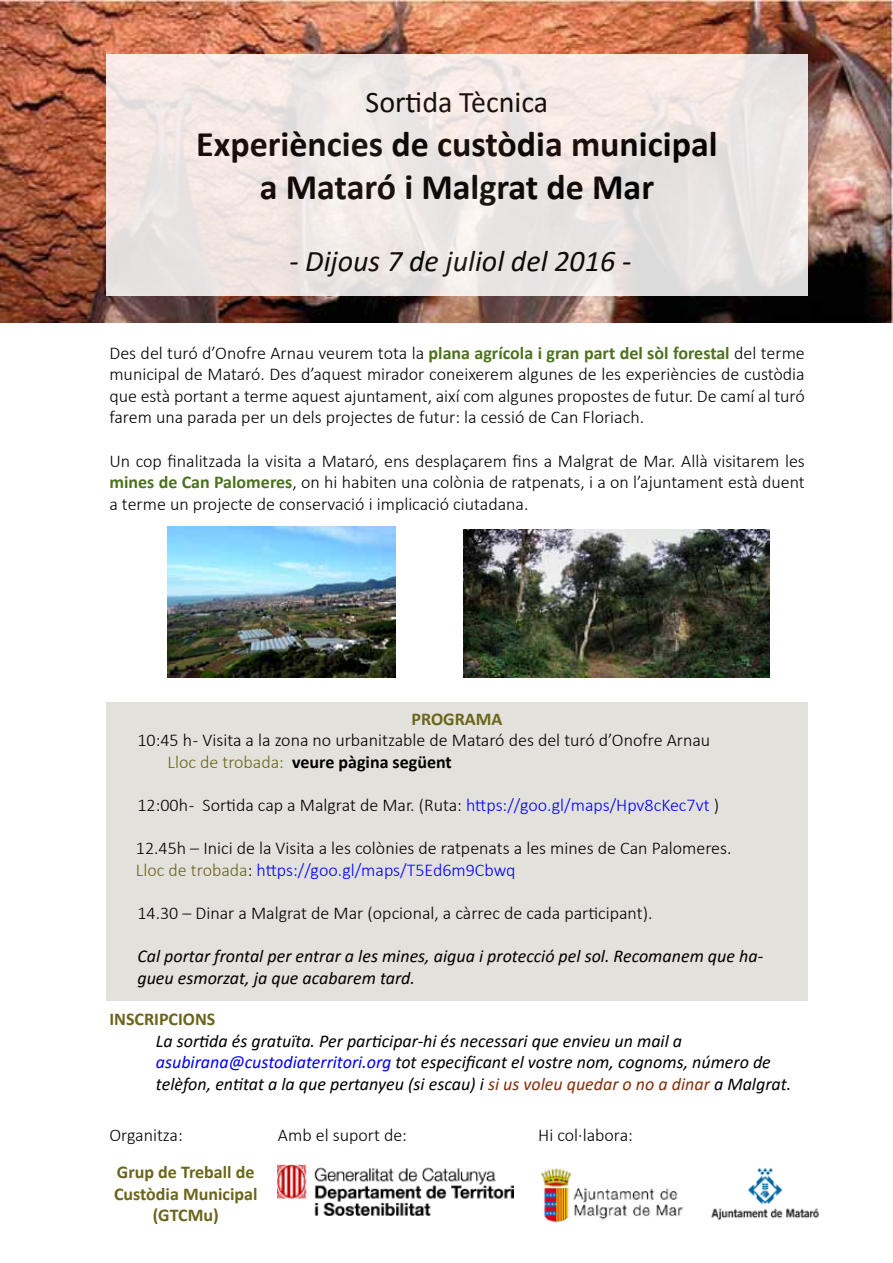
<style>
.page{position:relative;width:893px;height:1263px;background:#fff}
.page>*{position:absolute;margin:0;border:0;box-sizing:border-box;transform-origin:0 0}
.t1{font:700 36px/43.2px "Calibri";color:#000;text-align:center}
.t2{font:italic 30px "Calibri";color:#000}
.t3{font:30px "Calibri";color:#000}
.t4{font:300 18px/21.6px "Calibri";color:#000}
.t5{font:italic 18px/21.6px "Calibri";color:#000}
.t6{font:700 18px/21.6px "Calibri";color:#6a651a;text-align:center}
.s1{font-weight:700;color:#4b721d}
.s2{color:#6a651a}
.s3{font-weight:700}
.s4{color:#00f}
.s5{color:#852d09}
</style>
<div class="page">
<div style="left:106px;top:702px;width:702px;height:298px;background:#e3e1dc"></div>
<img style="left:0;top:0;width:893px;height:322px">
<img style="left:278px;top:1165px;width:235px;height:51px">
<svg style="left:106px;top:54px;width:702px;height:241px;background:#ede6e4"></svg>
<img style="left:541px;top:1168px;width:142px;height:55px">
<img style="left:711px;top:1167px;width:108px;height:54px">
<img style="left:168px;top:527px;width:228px;height:150px">
<img style="left:463px;top:529px;width:306px;height:148px">
<h2 class="t3" style="left:366px;top:82px;width:184px">Sortida Tècnica</h2>
<h1 class="t1" style="left:196px;top:121px;width:523px">Experiències de custòdia municipal a Mataró i Malgrat de Mar</h1>
<h2 class="t2" style="left:289px;top:240px;width:343px">- Dijous 7 de juliol del 2016 -</h2>
<p class="t4" style="left:109px;top:342px;width:697px;text-align:justify">Des del turó d’Onofre Arnau veurem tota la <span class="s1">plana agrícola i gran part del sòl forestal</span> del terme municipal de Mataró. Des d’aquest mirador coneixerem algunes de les experiències de custòdia que està portant a terme aquest ajuntament, així com algunes propostes de futur. De camí al turó farem una parada per un dels projectes de futur: la cessió de Can Floriach.</p>
<p class="t4" style="left:109px;top:450px;width:697px;text-align:justify">Un cop finalitzada la visita a Mataró, ens desplaçarem fins a Malgrat de Mar. Allà visitarem les <span class="s1">mines de Can Palomeres</span>, on hi habiten una colònia de ratpenats, i a on l’ajuntament està duent a terme un projecte de conservació i implicació ciutadana.</p>
<p class="t6" style="left:412px;top:707px;width:92px">PROGRAMA</p>
<p class="t4" style="left:167px;top:729px;width:544px;text-indent:-30px">10:45 h - Visita a la zona no urbanitzable de Mataró des del turó d’Onofre Arnau<br><span class="s2">Lloc de trobada:</span> <span class="s3">veure pàgina següent</span></p>
<p class="t4" style="left:137px;top:794px;width:583px">12:00h - Sortida cap a Malgrat de Mar. (Ruta: <span class="s4">https://goo.gl/maps/Hpv8cKec7vt</span> )</p>
<p class="t4" style="left:136px;top:837px;width:597px">12.45h – Inici de la Visita a les colònies de ratpenats a les mines de Can Palomeres.<br><span class="s2">Lloc de trobada</span>: <span class="s4">https://goo.gl/maps/T5Ed6m9Cbwq</span></p>
<p class="t4" style="left:137px;top:902px;width:516px">14.30 – Dinar a Malgrat de Mar (opcional, a càrrec de cada participant).</p>
<p class="t5" style="left:137px;top:944px;width:627px">Cal portar frontal per entrar a les mines, aigua i protecció pel sol. Recomanem que ha&shy;gueu esmorzat, ja que acabarem tard.</p>
<p class="t6" style="left:109px;top:1008px;width:108px">INSCRIPCIONS</p>
<p class="t5" style="left:156px;top:1029px;width:637px">La sortida és gratuïta. Per participar-hi és necessari que envieu un mail a <span class="s4">asubirana@custodiaterritori.org</span> tot especificant el vostre nom, cognoms, número de telèfon, entitat a la que pertanyeu (si escau) i <span class="s5">si us voleu quedar o no a dinar</span> a Malgrat.</p>
<p class="t4" style="left:109px;top:1124px;width:75px">Organitza:</p>
<p class="t4" style="left:278px;top:1124px;width:130px">Amb el suport de:</p>
<p class="t4" style="left:538px;top:1124px;width:96px">Hi col·labora:</p>
<p class="t6" style="left:114px;top:1161px;width:145px">Grup de Treball de<br>Custòdia Municipal (GTCMu)</p>
</div>
